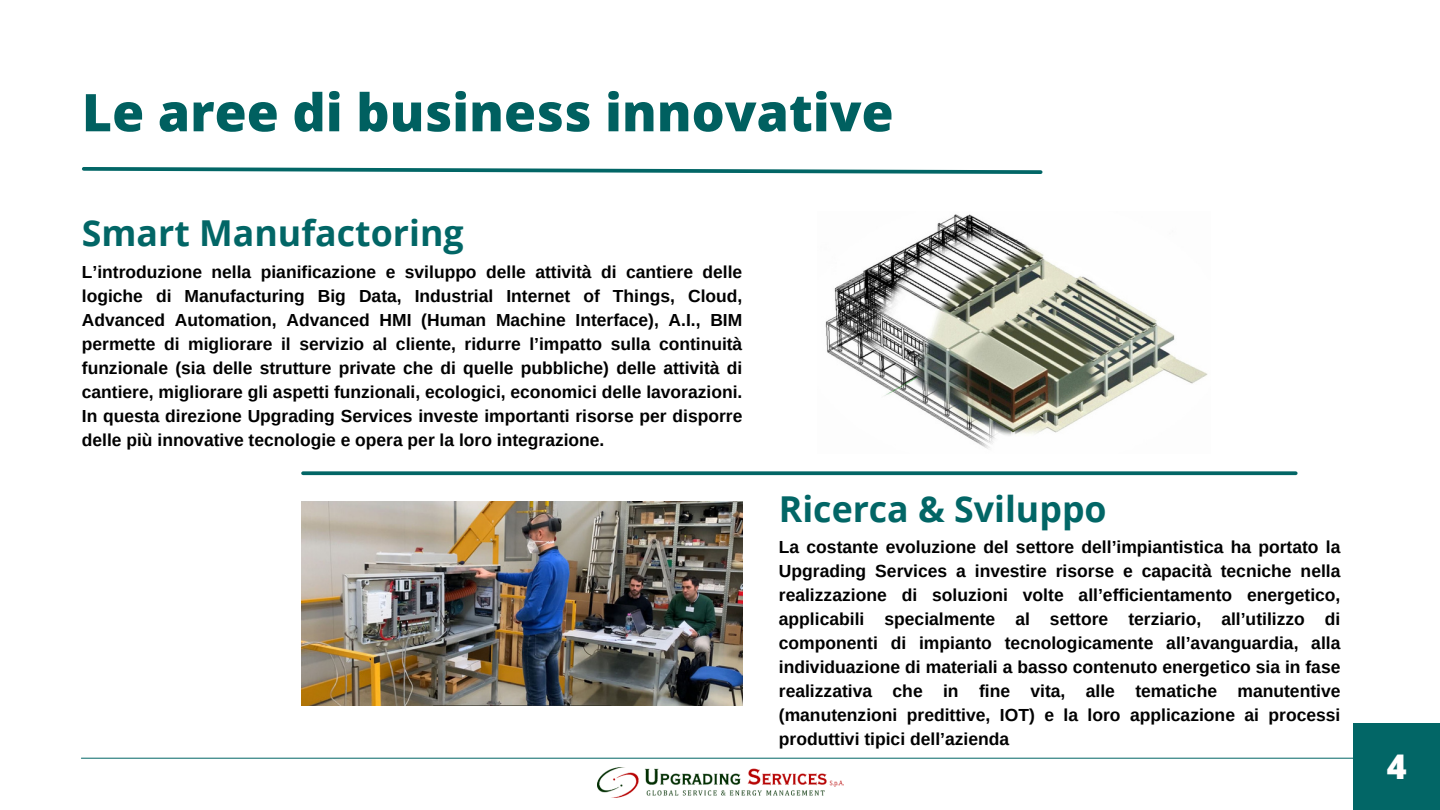
<style>
.page{position:relative;width:1440px;height:810px;background:#fff}
.page>*{position:absolute;margin:0;border:0;box-sizing:border-box;transform-origin:0 0}
.t1{font:800 52px "Open Sans";color:#006060}
.t2{font:700 35.7px "Open Sans";color:#026666}
.t3{font:800 34px "Open Sans";color:#fff}
.t4{font:700 17.5px/24px "Arimo";color:#000;text-align:justify}
</style>
<div class="page">
<div style="left:1353px;top:723px;width:87px;height:87px;background:#026666"></div>
<hr style="left:81px;top:758px;width:1278px;height:1px;background:#026666">
<img style="left:597px;top:768px;width:246px;height:30px">
<img style="left:825px;top:214px;width:383px;height:235px">
<img style="left:301px;top:502px;width:441px;height:204px">
<svg style="left:303px;top:471px;width:993px;height:4px;background:#187373"></svg>
<svg style="left:82px;top:167px;width:961px;height:7px"></svg>
<p class="t1" style="left:82px;top:76px;width:813px">Le aree di business innovative</p>
<p class="t2" style="left:82px;top:208px;width:383px">Smart Manufactoring</p>
<p class="t4" style="left:82px;top:260px;width:662px">L’introduzione nella pianificazione e sviluppo delle attività di cantiere delle logiche di Manufacturing Big Data, Industrial Internet of Things, Cloud, Advanced Automation, Advanced HMI (Human Machine Interface), A.I., BIM permette di migliorare il servizio al cliente, ridurre l’impatto sulla continuità funzionale (sia delle strutture private che di quelle pubbliche) delle attività di cantiere, migliorare gli aspetti funzionali, ecologici, economici delle lavorazioni.<br>In questa direzione Upgrading Services investe importanti risorse per disporre delle più innovative tecnologie e opera per la loro integrazione.</p>
<p class="t2" style="left:779px;top:484px;width:329px">Ricerca &amp; Sviluppo</p>
<h2 class="t4" style="left:779px;top:535px;width:563px">La costante evoluzione del settore dell’impiantistica ha portato la Upgrading Services a investire risorse e capacità tecniche nella realizzazione di soluzioni volte all’efficientamento energetico, applicabili specialmente al settore terziario, all’utilizzo di componenti di impianto tecnologicamente all’avanguardia, alla individuazione di materiali a basso contenuto energetico sia in fase realizzativa che in fine vita, alle tematiche manutentive (manutenzioni predittive, IOT) e la loro applicazione ai processi produttivi tipici dell’azienda</h2>
<p class="t3" style="left:1387px;top:743px;width:21px">4</p>
</div>
